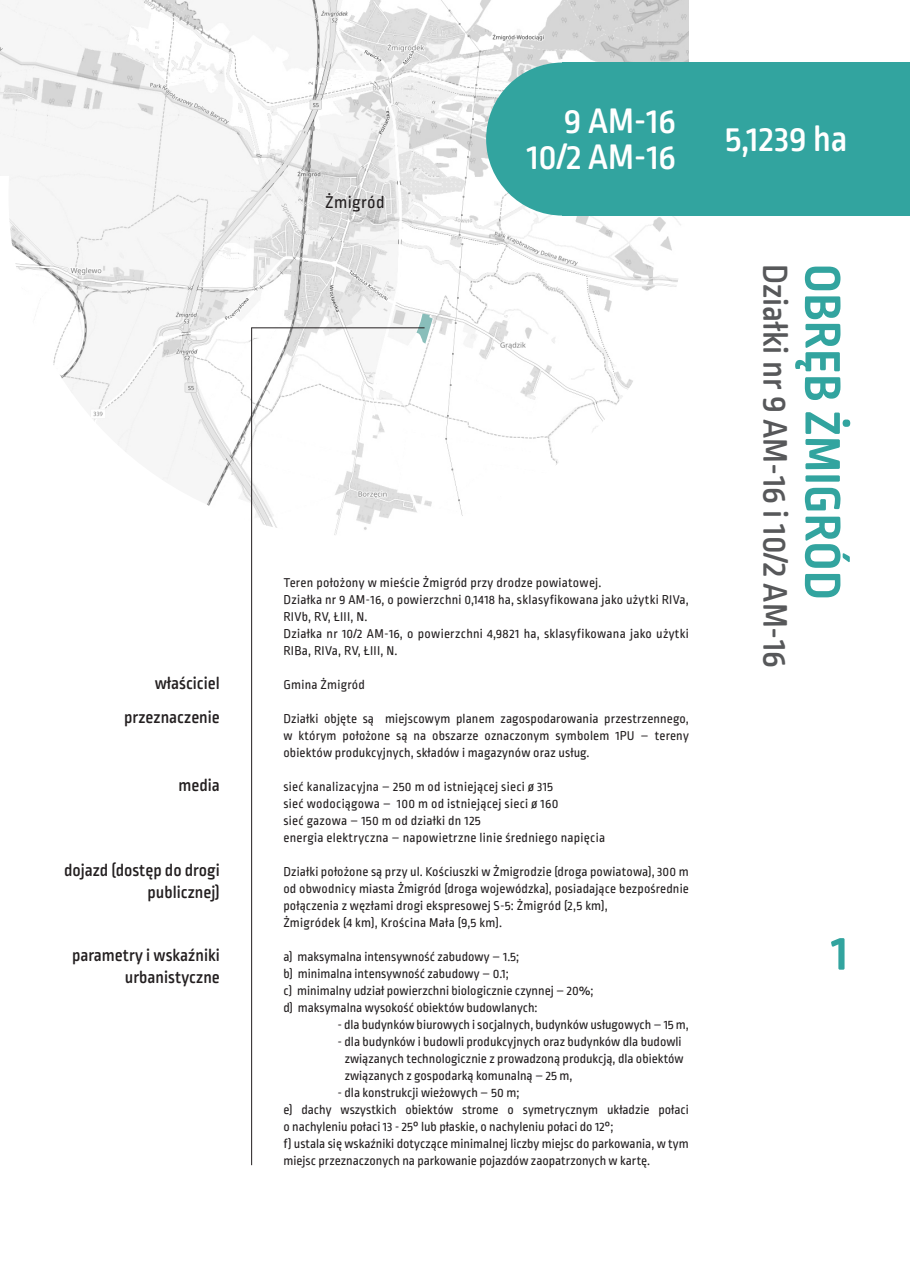
<style>
.page{position:relative;width:910px;height:1280px;background:#fff}
.page>*{position:absolute;margin:0;border:0;box-sizing:border-box;transform-origin:0 0}
.OBRĘB{font:700 52.5px "Ropa Soft Pro";letter-spacing:.01em;color:#32a49f}
.powierzchnia{font:500 37.5px "Ropa Soft Pro";color:#fff}
.Nr_działki{font:500 36px "Ropa Soft Pro";color:#57585a}
.Kategorie{font:500 18px/21.6px "Ropa Soft Pro";color:#231f20;text-align:right}
.dane{font:18px "Ropa Soft Pro";letter-spacing:.02em;color:#231f20}
.dane-2{font:13.5px/17px "Ropa Soft Pro";color:#231f20}
.dane-3{font:13.5px/17px "Ropa Soft Pro";letter-spacing:.02em;color:#231f20}
</style>
<div class="page">
<img style="left:9px;top:0;width:680px;height:536px">
<div style="left:486px;top:63px;width:153px;height:153px;background:#32a49f;border-radius:50%"></div>
<div style="left:563px;top:63px;width:347px;height:153px;background:#32a49f"></div>
<hr style="left:251px;top:327px;width:1px;height:838px;background:#231f20">
<svg style="left:416px;top:313px;width:17px;height:31px"></svg>
<hr style="left:252px;top:327px;width:173px;height:1px;background:#231f20">
<p class="Kategorie" style="left:155px;top:673px;width:67px">właściciel</p>
<p class="Kategorie" style="left:124px;top:707px;width:97px">przeznaczenie</p>
<p class="Kategorie" style="left:178px;top:775px;width:43px">media</p>
<p class="Kategorie" style="left:64px;top:860px;width:157px">dojazd (dostęp do drogi publicznej)</p>
<p class="Kategorie" style="left:72px;top:945px;width:149px">parametry i wskaźniki urbanistyczne</p>
<p class="dane" style="left:325px;top:192px;width:61px">Żmigród</p>
<p class="powierzchnia" style="left:564px;top:100px;width:114px">9 AM-16</p>
<p class="powierzchnia" style="left:527px;top:136px;width:151px">10/2 AM-16</p>
<p class="dane-3" style="left:283px;top:575px;width:320px">Teren położony w mieście Żmigród przy drodze powiatowej.</p>
<p class="dane-3" style="left:283px;top:592px;width:407px">Działka nr 9 AM-16, o powierzchni 0,1418 ha, sklasyfikowana jako użytki RIVa,<br>RIVb, RV, ŁIII, N.</p>
<p class="dane-3" style="left:283px;top:626px;width:407px">Działka nr 10/2 AM-16, o powierzchni 4,9821 ha, sklasyfikowana jako użytki<br>RIBa, RIVa, RV, ŁIII, N.</p>
<p class="dane-3" style="left:283px;top:677px;width:83px">Gmina Żmigród</p>
<p class="dane-2" style="left:283px;top:711px;width:407px;text-align:justify">Działki objęte są miejscowym planem zagospodarowania przestrzennego, w którym położone są na obszarze oznaczonym symbolem 1PU – tereny obiektów produkcyjnych, składów i magazynów oraz usług.</p>
<p class="dane-3" style="left:283px;top:779px;width:271px">sieć kanalizacyjna – 250 m od istniejącej sieci ø 315</p>
<p class="dane-3" style="left:283px;top:796px;width:277px">sieć wodociągowa – 100 m od istniejącej sieci ø 160</p>
<p class="dane-3" style="left:283px;top:813px;width:199px">sieć gazowa – 150 m od działki dn 125</p>
<p class="dane-3" style="left:283px;top:830px;width:323px">energia elektryczna – napowietrzne linie średniego napięcia</p>
<p class="dane-2" style="left:283px;top:864px;width:407px;text-align:justify">Działki położone są przy ul. Kościuszki w Żmigrodzie (droga powiatowa), 300 m od obwodnicy miasta Żmigród (droga wojewódzka), posiadające bezpośrednie połączenia z węzłami drogi ekspresowej S-5: Żmigród (2,5 km),</p>
<p class="dane-3" style="left:283px;top:915px;width:220px">Żmigródek (4 km), Krościna Mała (9,5 km).</p>
<p class="dane-2" style="left:283px;top:949px;width:237px">a) maksymalna intensywność zabudowy – 1.5;</p>
<p class="dane-2" style="left:283px;top:966px;width:227px">b) minimalna intensywność zabudowy – 0.1;</p>
<p class="dane-2" style="left:283px;top:983px;width:312px">c) minimalny udział powierzchni biologicznie czynnej – 20%;</p>
<p class="dane-2" style="left:283px;top:1000px;width:256px">d) maksymalna wysokość obiektów budowlanych:</p>
<p class="dane-2" style="left:337px;top:1017px;width:353px">- dla budynków biurowych i socjalnych, budynków usługowych – 15 m,</p>
<p class="dane-2" style="left:345px;top:1034px;width:341px;text-indent:-7px">- dla budynków i budowli produkcyjnych oraz budynków dla budowli związanych technologicznie z prowadzoną produkcją, dla obiektów związanych z gospodarką komunalną – 25 m,</p>
<p class="dane-2" style="left:337px;top:1085px;width:183px">- dla konstrukcji wieżowych – 50 m;</p>
<p class="dane-2" style="left:283px;top:1102px;width:407px">e) dachy wszystkich obiektów strome o symetrycznym układzie połaci o nachyleniu połaci 13 - 25° lub płaskie, o nachyleniu połaci do 12°;</p>
<p class="dane-2" style="left:283px;top:1136px;width:407px">f) ustala się wskaźniki dotyczące minimalnej liczby miejsc do parkowania, w tym miejsc przeznaczonych na parkowanie pojazdów zaopatrzonych w kartę.</p>
<p class="powierzchnia" style="left:725px;top:118px;width:124px">5,1239 ha</p>
<p class="Nr_działki" style="left:795px;top:264px;width:406px;rotate:90deg">Działki nr 9 AM-16 i 10/2 AM-16</p>
<p class="OBRĘB" style="left:852px;top:264px;width:337px;rotate:90deg">OBRĘB ŻMIGRÓD</p>
<p class="OBRĘB" style="left:831px;top:923px;width:18px">1</p>
</div>
